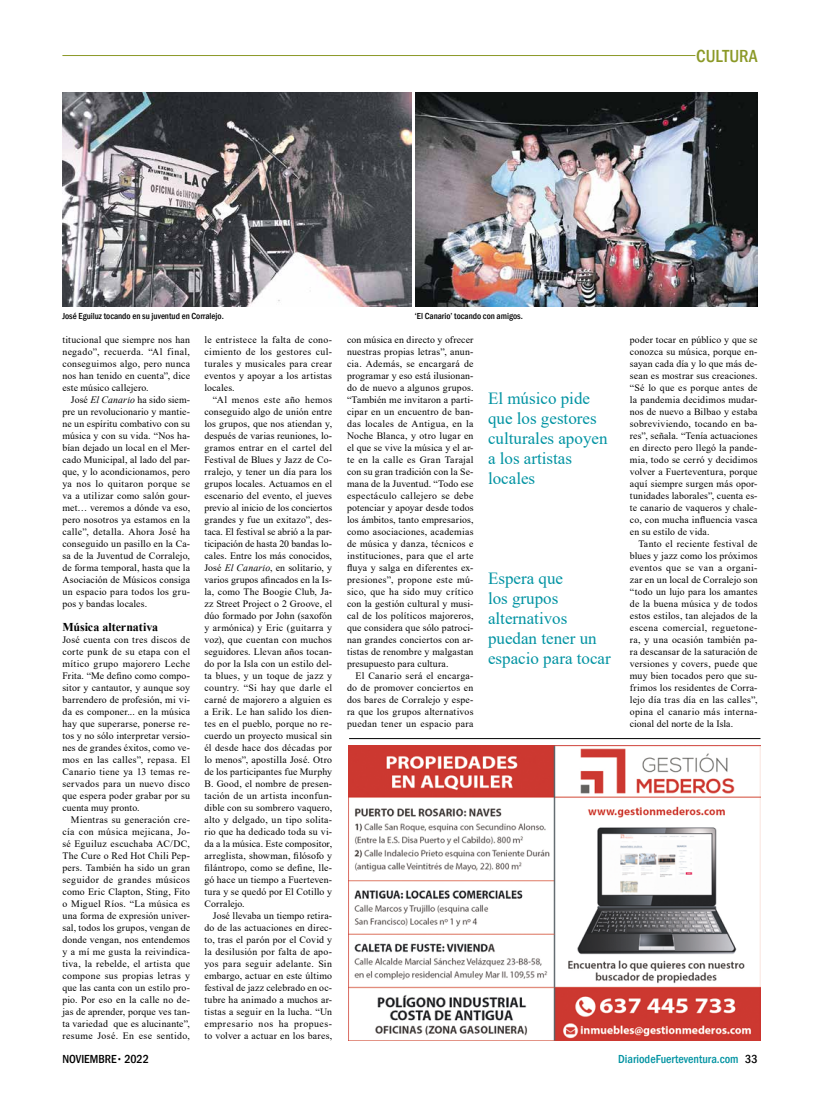
<style>
.page{position:relative;width:820px;height:1106px;background:#fff}
.page>*{position:absolute;margin:0;border:0;box-sizing:border-box;transform-origin:0 0}
.t1{font:500 condensed 18px "Franklin Gothic";color:#8b9927}
.t2{font:17px/20px "Times New Roman";color:#0093a2}
.t3{font:500 condensed 12px "Franklin Gothic";color:#0093a2}
.t4{font:700 12px "Times New Roman";letter-spacing:-.005em;color:#000}
.t5{font:500 condensed 12px "Franklin Gothic";color:#000}
.t6{font:9.8px/12px "Times New Roman";letter-spacing:.02em;color:#000;text-align:justify}
.t7{font:500 condensed 9px "Franklin Gothic";color:#000}
.s1{font-style:italic}
.s2{font-size:8px}
.s3{color:#000}
</style>
<div class="page">
<hr style="left:62px;top:55px;width:633px;height:1px;background:#8b9927">
<hr style="left:349px;top:738px;width:411px;height:1px;background:#000">
<img style="left:349px;top:745px;width:411px;height:295px">
<img style="left:62px;top:92px;width:349px;height:214px">
<img style="left:415px;top:92px;width:342px;height:214px">
<h1 class="t1" style="left:696px;top:44px;width:63px">CULTURA</h1>
<p class="t7" style="left:62px;top:310px;width:163px">José Eguiluz tocando en su juventud en Corralejo.</p>
<p class="t7" style="left:415px;top:310px;width:109px">‘El Canario’ tocando con amigos.</p>
<p class="t6" style="left:62px;top:333px;width:129px">titucional que siempre nos han negado”, recuerda. “Al final, conseguimos algo, pero nunca nos han tenido en cuenta”, dice este músico callejero.</p>
<p class="t6" style="left:62px;top:393px;width:129px;text-indent:9px">José <span class="s1">El Canario</span> ha sido siem&shy;pre un revolucionario y mantie&shy;ne un espíritu combativo con su música y con su vida. “Nos ha&shy;bían dejado un local en el Mer&shy;cado Municipal, al lado del par&shy;que, y lo acondicionamos, pero ya nos lo quitaron porque se va a utilizar como salón gour&shy;met… veremos a dónde va eso, pero nosotros ya estamos en la calle”, detalla. Ahora José ha conseguido un pasillo en la Ca&shy;sa de la Juventud de Corralejo, de forma temporal, hasta que la Asociación de Músicos consiga un espacio para todos los gru&shy;pos y bandas locales.</p>
<p class="t4" style="left:62px;top:618px;width:97px">Música alternativa</p>
<p class="t6" style="left:62px;top:633px;width:129px">José cuenta con tres discos de corte punk de su etapa con el mítico grupo majorero Leche Frita. “Me defino como compo&shy;sitor y cantautor, y aunque soy barrendero de profesión, mi vi&shy;da es componer... en la música hay que superarse, ponerse re&shy;tos y no sólo interpretar versio&shy;nes de grandes éxitos, como ve&shy;mos en las calles”, repasa. El Canario tiene ya 13 temas re&shy;servados para un nuevo disco que espera poder grabar por su cuenta muy pronto.</p>
<p class="t6" style="left:62px;top:813px;width:129px;text-indent:9px">Mientras su generación cre&shy;cía con música mejicana, Jo&shy;sé Eguiluz escuchaba AC/DC, The Cure o Red Hot Chili Pep&shy;pers. También ha sido un gran seguidor de grandes músicos como Eric Clapton, Sting, Fito o Miguel Ríos. “La música es una forma de expresión univer&shy;sal, todos los grupos, vengan de donde vengan, nos entendemos y a mí me gusta la reivindica&shy;tiva, la rebelde, el artista que compone sus propias letras y que las canta con un estilo pro&shy;pio. Por eso en la calle no de&shy;jas de aprender, porque ves tan&shy;ta variedad que es alucinante”, resume José. En ese sentido,</p>
<p class="t6" style="left:204px;top:333px;width:129px">le entristece la falta de cono&shy;cimiento de los gestores cul&shy;turales y musicales para crear eventos y apoyar a los artistas locales.</p>
<p class="t6" style="left:204px;top:393px;width:129px;text-indent:9px">“Al menos este año hemos conseguido algo de unión entre los grupos, que nos atiendan y, después de varias reuniones, lo&shy;gramos entrar en el cartel del Festival de Blues y Jazz de Co&shy;rralejo, y tener un día para los grupos locales. Actuamos en el escenario del evento, el jueves previo al inicio de los conciertos grandes y fue un exitazo”, des&shy;taca. El festival se abrió a la par&shy;ticipación de hasta 20 bandas lo&shy;cales. Entre los más conocidos, José <span class="s1">El Canario</span>, en solitario, y varios grupos afincados en la Is&shy;la, como The Boogie Club, Ja&shy;zz Street Project o 2 Groove, el dúo formado por John (saxofón y armónica) y Eric (guitarra y voz), que cuentan con muchos seguidores. Llevan años tocan&shy;do por la Isla con un estilo del&shy;ta blues, y un toque de jazz y country. “Si hay que darle el carné de majorero a alguien es a Erik. Le han salido los dien&shy;tes en el pueblo, porque no re&shy;cuerdo un proyecto musical sin él desde hace dos décadas por lo menos”, apostilla José. Otro de los participantes fue Murphy B. Good, el nombre de presen&shy;tación de un artista inconfun&shy;dible con su sombrero vaquero, alto y delgado, un tipo solita&shy;rio que ha dedicado toda su vi&shy;da a la música. Este compositor, arreglista, showman, filósofo y filántropo, como se define, lle&shy;gó hace un tiempo a Fuerteven&shy;tura y se quedó por El Cotillo y Corralejo.</p>
<p class="t6" style="left:204px;top:909px;width:129px;text-indent:9px">José llevaba un tiempo retira&shy;do de las actuaciones en direc&shy;to, tras el parón por el Covid y la desilusión por falta de apo&shy;yos para seguir adelante. Sin embargo, actuar en este último festival de jazz celebrado en oc&shy;tubre ha animado a muchos ar&shy;tistas a seguir en la lucha. “Un empresario nos ha propues&shy;to volver a actuar en los bares,</p>
<p class="t6" style="left:347px;top:333px;width:128px">con música en directo y ofrecer nuestras propias letras”, anun&shy;cia. Además, se encargará de programar y eso está ilusionan&shy;do de nuevo a algunos grupos. “También me invitaron a parti&shy;cipar en un encuentro de ban&shy;das locales de Antigua, en la Noche Blanca, y otro lugar en el que se vive la música y el ar&shy;te en la calle es Gran Tarajal con su gran tradición con la Se&shy;mana de la Juventud. “Todo ese espectáculo callejero se debe potenciar y apoyar desde todos los ámbitos, tanto empresarios, como asociaciones, academias de música y danza, técnicos e instituciones, para que el arte fluya y salga en diferentes ex&shy;presiones”, propone este mú&shy;sico, que ha sido muy crítico con la gestión cultural y musi&shy;cal de los políticos majoreros, que considera que sólo patroci&shy;nan grandes conciertos con ar&shy;tistas de renombre y malgastan presupuesto para cultura.</p>
<p class="t6" style="left:347px;top:669px;width:128px;text-indent:9px">El Canario será el encarga&shy;do de promover conciertos en dos bares de Corralejo y espe&shy;ra que los grupos alternativos puedan tener un espacio para</p>
<h2 class="t2" style="left:488px;top:388px;width:121px">El músico pide que los gestores culturales apoyen a los artistas locales</h2>
<h2 class="t2" style="left:488px;top:568px;width:124px">Espera que<br>los grupos alternativos puedan tener un espacio para tocar</h2>
<p class="t6" style="left:629px;top:333px;width:129px">poder tocar en público y que se conozca su música, porque en&shy;sayan cada día y lo que más de&shy;sean es mostrar sus creaciones. “Sé lo que es porque antes de la pandemia decidimos mudar&shy;nos de nuevo a Bilbao y estaba sobreviviendo, tocando en ba&shy;res”, señala. “Tenía actuaciones en directo pero llegó la pande&shy;mia, todo se cerró y decidimos volver a Fuerteventura, porque aquí siempre surgen más opor&shy;tunidades laborales”, cuenta es&shy;te canario de vaqueros y chale&shy;co, con mucha influencia vasca en su estilo de vida.</p>
<p class="t6" style="left:629px;top:537px;width:129px;text-indent:9px">Tanto el reciente festival de blues y jazz como los próximos eventos que se van a organi&shy;zar en un local de Corralejo son “todo un lujo para los amantes de la buena música y de todos estos estilos, tan alejados de la escena comercial, reguetone&shy;ra, y una ocasión también pa&shy;ra descansar de la saturación de versiones y covers, puede que muy bien tocados pero que su&shy;frimos los residentes de Corra&shy;lejo día tras día en las calles”, opina el canario más interna&shy;cional del norte de la Isla.</p>
<p class="t5" style="left:62px;top:1050px;width:88px">NOVIEMBRE<span class="s2">•</span> 2022</p>
<p class="t3" style="left:618px;top:1050px;width:141px">DiariodeFuerteventura.com <span class="s3">33</span></p>
</div>
